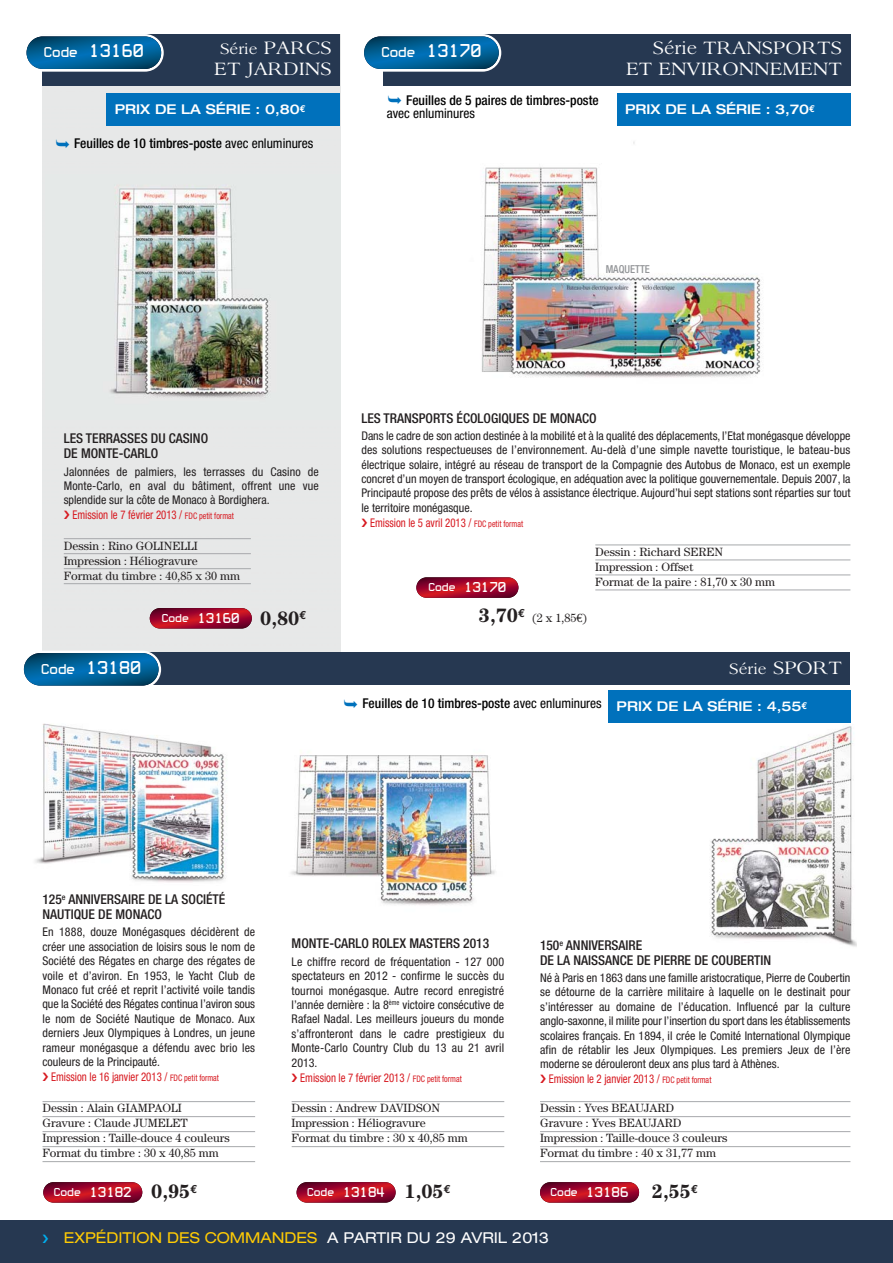
<style>
.page{position:relative;width:893px;height:1263px;background:#fff}
.page>*{position:absolute;margin:0;border:0;box-sizing:border-box;transform-origin:0 0}
.t1{font:19.5px/21px "Sanford";color:#fff;text-align:right}
.t2{font:19.5px "White Rabbit";color:#fff}
.t3{font:700 19.5px "Century";color:#231f20}
.t4{font:16.5px "Sanford";color:#fff}
.t5{font:15px "White Rabbit";color:#fff}
.t6{font:expanded 15px "Helvetica Neue";color:#ffcb04}
.t7{font:500 condensed 13.5px/15px "Helvetica Neue";color:#231f20}
.t8{font:500 condensed 13.5px "Helvetica Neue";color:#000}
.t9{font:500 expanded 13.5px "Helvetica Neue";color:#fff}
.t10{font:condensed 13.5px "Helvetica Neue";color:#000}
.t11{font:condensed 12px/14.5px "Helvetica Neue";letter-spacing:.005em;color:#231f20}
.t12{font:12px/15px "Century";color:#231f20}
.t13{font:500 condensed 10.95px "Helvetica Neue";color:#939598;scale:.96 1}
.s1{font-size:19.5px}
.s2{font-size:15px}
.s3{font-weight:400}
.s4{color:#d71920}
.s5{font-size:9px;color:#d71920}
.s6{font-size:12px}
.s7{font-family:"Century";font-weight:700;font-size:19.5px;color:#231f20}
.s8{font-family:"Euro Serif"}
.s9{font-stretch:expanded;color:#fff}
.s10{font-family:"Euro Mono";font-weight:700;font-stretch:normal;font-size:9.9px;color:#fff}
.s11{color:#00aeef}
.s12{color:#fff}
</style>
<div class="page">
<img style="left:35px;top:723px;width:192px;height:160px">
<img style="left:710px;top:726px;width:147px;height:221px">
<div style="left:0;top:1220px;width:893px;height:43px;background:#263851"></div>
<div style="left:43px;top:85px;width:297px;height:567px;background:#e7e8e8"></div>
<div style="left:43px;top:34px;width:297px;height:51px;background:#263851"></div>
<div style="left:106px;top:94px;width:234px;height:32px;background:#0071bc"></div>
<svg style="left:26px;top:34px;width:138px;height:38px"></svg>
<svg style="left:27px;top:36px;width:134px;height:33px;background:#016096"></svg>
<img style="left:46px;top:174px;width:294px;height:245px">
<svg style="left:150px;top:608px;width:102px;height:20px"></svg>
<svg style="left:150px;top:608px;width:102px;height:20px;background:#a40a28"></svg>
<hr style="left:64px;top:538px;width:187px;height:1px;background:#a7a9ac">
<hr style="left:64px;top:553px;width:187px;height:1px;background:#a7a9ac">
<hr style="left:64px;top:568px;width:187px;height:1px;background:#a7a9ac">
<hr style="left:64px;top:583px;width:187px;height:1px;background:#a7a9ac">
<svg style="left:418px;top:577px;width:100px;height:21px"></svg>
<svg style="left:416px;top:577px;width:102px;height:21px;background:#a20c29"></svg>
<hr style="left:595px;top:545px;width:255px;height:1px;background:#a7a9ac">
<hr style="left:595px;top:560px;width:255px;height:1px;background:#a7a9ac">
<hr style="left:595px;top:575px;width:255px;height:1px;background:#a7a9ac">
<hr style="left:595px;top:590px;width:255px;height:1px;background:#a7a9ac">
<div style="left:383px;top:34px;width:467px;height:51px;background:#263851"></div>
<div style="left:617px;top:94px;width:233px;height:32px;background:#0071bc"></div>
<svg style="left:364px;top:34px;width:137px;height:38px"></svg>
<svg style="left:364px;top:36px;width:135px;height:33px;background:#026096"></svg>
<div style="left:43px;top:652px;width:807px;height:33px;background:#263851"></div>
<svg style="left:23px;top:651px;width:138px;height:35px"></svg>
<svg style="left:24px;top:653px;width:135px;height:32px;background:#006097"></svg>
<div style="left:608px;top:690px;width:242px;height:33px;background:#0071bc"></div>
<svg style="left:43px;top:1182px;width:99px;height:20px"></svg>
<svg style="left:43px;top:1182px;width:99px;height:20px;background:#a30a28"></svg>
<svg style="left:540px;top:1182px;width:99px;height:20px"></svg>
<svg style="left:540px;top:1182px;width:99px;height:20px;background:#a30a28"></svg>
<hr style="left:43px;top:1101px;width:212px;height:1px;background:#a7a9ac">
<hr style="left:43px;top:1116px;width:212px;height:1px;background:#a7a9ac">
<hr style="left:43px;top:1131px;width:212px;height:1px;background:#a7a9ac">
<hr style="left:43px;top:1146px;width:212px;height:1px;background:#a7a9ac">
<hr style="left:43px;top:1161px;width:212px;height:1px;background:#a7a9ac">
<hr style="left:292px;top:1101px;width:212px;height:1px;background:#a7a9ac">
<hr style="left:292px;top:1116px;width:212px;height:1px;background:#a7a9ac">
<hr style="left:292px;top:1131px;width:212px;height:1px;background:#a7a9ac">
<hr style="left:292px;top:1146px;width:212px;height:1px;background:#a7a9ac">
<hr style="left:540px;top:1101px;width:310px;height:1px;background:#a7a9ac">
<hr style="left:540px;top:1116px;width:310px;height:1px;background:#a7a9ac">
<hr style="left:540px;top:1131px;width:310px;height:1px;background:#a7a9ac">
<hr style="left:540px;top:1146px;width:310px;height:1px;background:#a7a9ac">
<hr style="left:540px;top:1161px;width:310px;height:1px;background:#a7a9ac">
<svg style="left:297px;top:1182px;width:99px;height:20px"></svg>
<svg style="left:297px;top:1182px;width:99px;height:20px;background:#a30a28"></svg>
<img style="left:482px;top:142px;width:280px;height:236px">
<img style="left:291px;top:755px;width:204px;height:150px">
<svg style="left:56px;top:139px;width:13px;height:9px"></svg>
<h2 class="t4" style="left:220px;top:39px;width:113px">Série <span class="s1">PARCS</span></h2>
<h1 class="t1" style="left:214px;top:58px;width:119px">ET JARDINS</h1>
<p class="t9" style="left:115px;top:104px;width:192px">PRIX DE LA SÉRIE : 0,80<sup>€</sup></p>
<h1 class="t2" style="left:44px;top:39px;width:102px"><span class="s2">Code</span> 13160</h1>
<p class="t8" style="left:74px;top:139px;width:241px">Feuilles de 10 timbres-poste <span class="s3">avec enluminures</span></p>
<h1 class="t2" style="left:381px;top:39px;width:102px"><span class="s2">Code</span> 13170</h1>
<p class="t8" style="left:406px;top:95px;width:194px">Feuilles de 5 paires de timbres-poste</p>
<p class="t10" style="left:387px;top:108px;width:90px">avec enluminures</p>
<h1 class="t1" style="left:626px;top:37px;width:217px">Série TRANSPORTS<br>ET ENVIRONNEMENT</h1>
<p class="t9" style="left:625px;top:104px;width:191px">PRIX DE LA SÉRIE : 3,70<sup>€</sup></p>
<p class="t13" style="left:606px;top:265px;width:48px">MAQUETTE</p>
<p class="t7" style="left:64px;top:432px;width:146px">LES TERRASSES DU CASINO<br>DE MONTE-CARLO</p>
<p class="t11" style="left:64px;top:465px;width:257px">Jalonnées de palmiers, les terrasses du Casino de Monte-Carlo, en aval du bâtiment, offrent une vue splendide sur la côte de Monaco à Bordighera.<br><span class="s4">❯ Emission le 7 février 2013 /</span> <span class="s5">FDC petit format</span></p>
<p class="t12" style="left:64px;top:539px;width:178px">Dessin : Rino GOLINELLI<br>Impression : Héliogravure<br>Format du timbre : 40,85 x 30 mm</p>
<p class="t5" style="left:162px;top:609px;width:146px"><span class="s6">Code</span> 13160 <span class="s7">0,80</span><sup>€</sup></p>
<p class="t7" style="left:361px;top:411px;width:237px">LES TRANSPORTS ÉCOLOGIQUES DE MONACO</p>
<p class="t11" style="left:361px;top:429px;width:491px">Dans le cadre de son action destinée à la mobilité et à la qualité des déplacements, l’Etat monégasque développe des solutions respectueuses de l’environnement. Au-delà d’une simple navette touristique, le bateau-bus électrique solaire, intégré au réseau de transport de la Compagnie des Autobus de Monaco, est un exemple concret d’un moyen de transport écologique, en adéquation avec la politique gouvernementale. Depuis 2007, la Principauté propose des prêts de vélos à assistance électrique. Aujourd’hui sept stations sont réparties sur tout le territoire monégasque.<br><span class="s4">❯ Emission le 5 avril 2013 /</span> <span class="s5">FDC petit format</span></p>
<p class="t5" style="left:428px;top:578px;width:80px"><span class="s6">Code</span> 13170</p>
<h1 class="t3" style="left:479px;top:609px;width:48px">3,70<sup>€</sup></h1>
<p class="t12" style="left:532px;top:612px;width:56px">(2 x 1,85<span class="s8">€</span>)</p>
<p class="t12" style="left:595px;top:545px;width:181px">Dessin : Richard SEREN<br>Impression : Offset<br>Format de la paire : 81,70 x 30 mm</p>
<h1 class="t2" style="left:41px;top:656px;width:102px"><span class="s2">Code</span> 13180</h1>
<h2 class="t4" style="left:729px;top:658px;width:114px">Série <span class="s1">SPORT</span></h2>
<p class="t8" style="left:362px;top:698px;width:447px">Feuilles de 10 timbres-poste <span class="s3">avec enluminures</span> <span class="s9">PRIX DE LA SÉRIE : 4,55</span><span class="s10">€</span></p>
<p class="t7" style="left:43px;top:893px;width:184px">125<sup>e</sup> ANNIVERSAIRE DE LA SOCIÉTÉ<br>NAUTIQUE DE MONACO</p>
<p class="t11" style="left:43px;top:926px;width:214px">En 1888, douze Monégasques décidèrent de créer une association de loisirs sous le nom de Société des Régates en charge des régates de voile et d’aviron. En 1953, le Yacht Club de Monaco fut créé et reprit l’activité voile tandis que la Société des Régates continua l’aviron sous le nom de Société Nautique de Monaco. Aux derniers Jeux Olympiques à Londres, un jeune rameur monégasque a défendu avec brio les couleurs de la Principauté.<br><span class="s4">❯ Emission le 16 janvier 2013 /</span> <span class="s5">FDC petit format</span></p>
<p class="t7" style="left:292px;top:937px;width:199px">MONTE-CARLO ROLEX MASTERS 2013</p>
<p class="t11" style="left:292px;top:955px;width:214px">Le chiffre record de fréquentation - 127 000 spectateurs en 2012 - confirme le succès du tournoi monégasque. Autre record enregistré l’année dernière : la 8<sup>ème</sup> victoire consécutive de Rafael Nadal. Les meilleurs joueurs du monde s’affronteront dans le cadre prestigieux du Monte-Carlo Country Club du 13 au 21 avril 2013.<br><span class="s4">❯ Emission le 7 février 2013 /</span> <span class="s5">FDC petit format</span></p>
<p class="t7" style="left:540px;top:938px;width:233px">150<sup>e</sup> ANNIVERSAIRE<br>DE LA NAISSANCE DE PIERRE DE COUBERTIN</p>
<p class="t11" style="left:540px;top:971px;width:312px">Né à Paris en 1863 dans une famille aristocratique, Pierre de Coubertin se détourne de la carrière militaire à laquelle on le destinait pour s’intéresser au domaine de l’éducation. Influencé par la culture anglo-saxonne, il milite pour l’insertion du sport dans les établissements scolaires français. En 1894, il crée le Comité International Olympique afin de rétablir les Jeux Olympiques. Les premiers Jeux de l’ère moderne se dérouleront deux ans plus tard à Athènes.<br><span class="s4">❯ Emission le 2 janvier 2013 /</span> <span class="s5">FDC petit format</span></p>
<p class="t12" style="left:43px;top:1102px;width:189px">Dessin : Alain GIAMPAOLI<br>Gravure : Claude JUMELET<br>Impression : Taille-douce 4 couleurs<br>Format du timbre : 30 x 40,85 mm</p>
<p class="t12" style="left:292px;top:1102px;width:178px">Dessin : Andrew DAVIDSON<br>Impression : Héliogravure<br>Format du timbre : 30 x 40,85 mm</p>
<p class="t12" style="left:540px;top:1102px;width:189px">Dessin : Yves BEAUJARD<br>Gravure : Yves BEAUJARD<br>Impression : Taille-douce 3 couleurs<br>Format du timbre : 40 x 31,77 mm</p>
<p class="t5" style="left:307px;top:1183px;width:145px"><span class="s6">Code</span> 13184 <span class="s7">1,05</span><sup>€</sup></p>
<p class="t5" style="left:54px;top:1183px;width:145px"><span class="s6">Code</span> 13182 <span class="s7">0,95</span><sup>€</sup></p>
<p class="t5" style="left:550px;top:1183px;width:149px"><span class="s6">Code</span> 13186 <span class="s7">2,55</span><sup>€</sup></p>
<p class="t6" style="left:43px;top:1232px;width:508px"><span class="s11">❯</span> EXPÉDITION DES COMMANDES <span class="s12">A PARTIR DU 29 AVRIL 2013</span></p>
</div>
